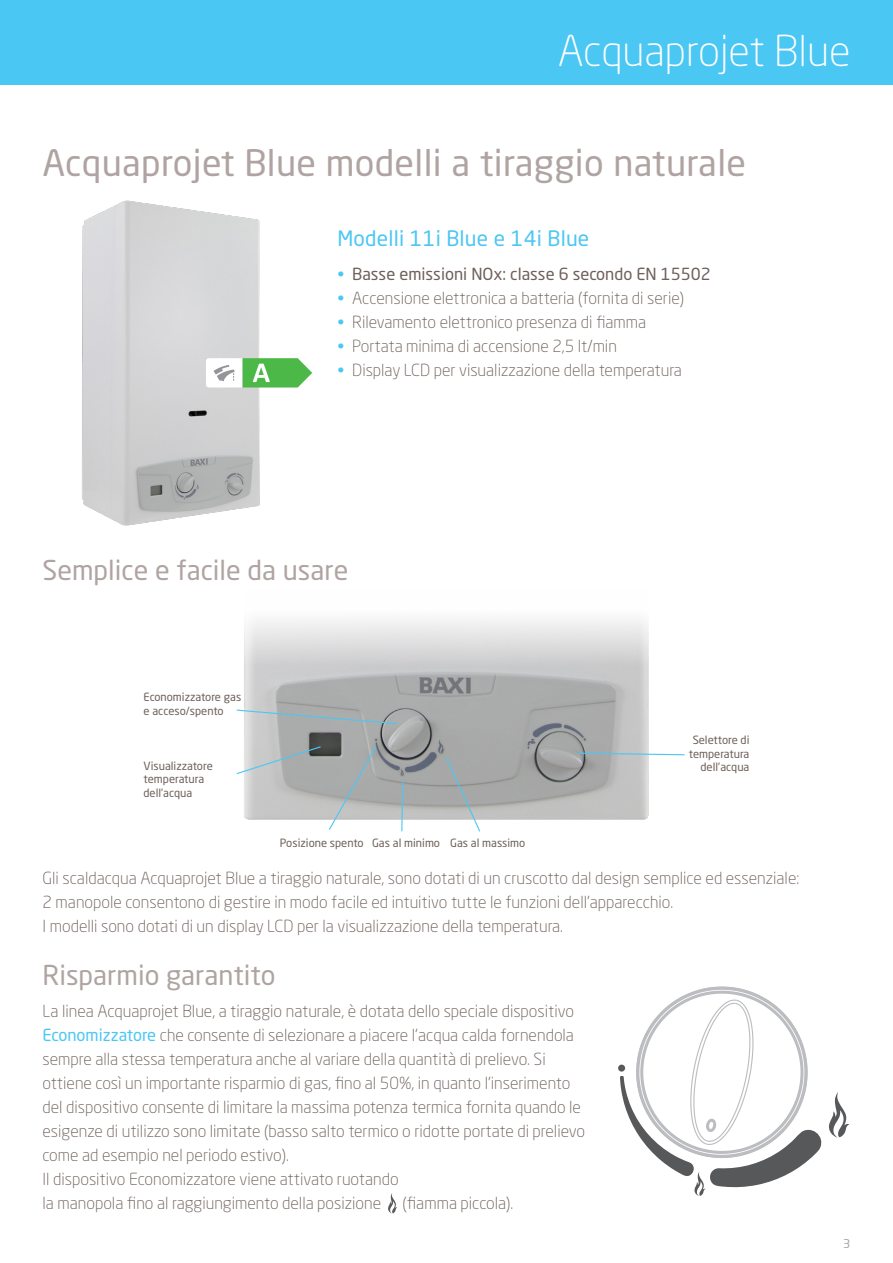
<style>
.page{position:relative;width:893px;height:1263px;background:#fff}
.page>*{position:absolute;margin:0;border:0;box-sizing:border-box;transform-origin:0 0}
.t1{font:300 42px "Neo Sans Pro";color:#fff}
.t2{font:36px "Neo Sans Pro";letter-spacing:.01em;color:#afa4a2}
.t3{font:27px "Neo Sans Pro";color:#afa4a2}
.t4{font:21px "Neo Sans Pro";letter-spacing:.01em;color:#4bc7f3}
.t5{font:300 16.5px/24px "Neo Sans Pro";color:#6e605a}
.t6{font:16.5px "Neo Sans Pro";color:#6e605a}
.t7{font:12px "Neo Sans Pro";color:#afa4a2}
.t8{font:11.25px/13.5px "Neo Sans Pro";color:#6e605a}
.s1{font-weight:300;color:#4bc7f3}
.s2{color:#4bc7f3}
.s3{font-weight:400;color:#4bc7f3}
</style>
<div class="page">
<div style="left:0;top:0;width:893px;height:85px;background:#4bc7f3"></div>
<img style="left:82px;top:200px;width:182px;height:326px">
<img style="left:244px;top:619px;width:405px;height:201px">
<svg style="left:236px;top:709px;width:162px;height:16px;background:#adb7ba"></svg>
<svg style="left:577px;top:752px;width:108px;height:4px"></svg>
<svg style="left:236px;top:745px;width:86px;height:30px;background:#b6bbbc"></svg>
<svg style="left:328px;top:745px;width:49px;height:85px;background:#b2b6b6"></svg>
<svg style="left:401px;top:779px;width:3px;height:53px"></svg>
<svg style="left:445px;top:756px;width:36px;height:76px;background:#b4b9b9"></svg>
<svg style="left:828px;top:1092px;width:22px;height:46px"></svg>
<svg style="left:620px;top:986px;width:202px;height:210px"></svg>
<svg style="left:388px;top:1193px;width:9px;height:20px"></svg>
<svg style="left:206px;top:358px;width:106px;height:29px"></svg>
<h1 class="t1" style="left:558px;top:26px;width:294px">Acquaprojet Blue</h1>
<p class="t2" style="left:43px;top:141px;width:705px">Acquaprojet Blue modelli a tiraggio naturale</p>
<p class="t4" style="left:337px;top:225px;width:254px">Modelli 11i Blue e 14i Blue</p>
<p class="t6" style="left:337px;top:264px;width:375px"><span class="s1">•</span> Basse emissioni NOx: classe 6 secondo EN 15502</p>
<p class="t5" style="left:337px;top:286px;width:348px"><span class="s2">•</span> Accensione elettronica a batteria (fornita di serie)</p>
<p class="t5" style="left:337px;top:310px;width:310px"><span class="s2">•</span> Rilevamento elettronico presenza di fiamma</p>
<p class="t5" style="left:337px;top:334px;width:281px"><span class="s2">•</span> Portata minima di accensione 2,5 lt/min</p>
<p class="t5" style="left:337px;top:358px;width:346px"><span class="s2">•</span> Display LCD per visualizzazione della temperatura</p>
<p class="t3" style="left:43px;top:553px;width:307px">Semplice e facile da usare</p>
<p class="t8" style="left:144px;top:690px;width:99px">Economizzatore gas e acceso/spento</p>
<p class="t8" style="left:689px;top:733px;width:62px;text-align:center">Selettore di temperatura</p>
<p class="t8" style="left:144px;top:759px;width:71px">Visualizzatore</p>
<p class="t8" style="left:701px;top:760px;width:50px">dell’acqua</p>
<p class="t8" style="left:144px;top:772px;width:62px">temperatura dell’acqua</p>
<p class="t8" style="left:280px;top:836px;width:85px">Posizione spento</p>
<p class="t8" style="left:372px;top:836px;width:70px">Gas al minimo</p>
<p class="t8" style="left:450px;top:836px;width:77px">Gas al massimo</p>
<p class="t5" style="left:43px;top:866px;width:758px">Gli scaldacqua Acquaprojet Blue a tiraggio naturale, sono dotati di un cruscotto dal design semplice ed essenziale:<br>2 manopole consentono di gestire in modo facile ed intuitivo tutte le funzioni dell’apparecchio.</p>
<p class="t5" style="left:43px;top:914px;width:522px">I modelli sono dotati di un display LCD per la visualizzazione della temperatura.</p>
<p class="t3" style="left:43px;top:958px;width:235px">Risparmio garantito</p>
<p class="t5" style="left:43px;top:999px;width:544px">La linea Acquaprojet Blue, a tiraggio naturale, è dotata dello speciale dispositivo <span class="s3">Economizzatore</span> che consente di selezionare a piacere l’acqua calda fornendola sempre alla stessa temperatura anche al variare della quantità di prelievo. Si ottiene così un importante risparmio di gas, fino al 50%, in quanto l’inserimento del dispositivo consente di limitare la massima potenza termica fornita quando le esigenze di utilizzo sono limitate (basso salto termico o ridotte portate di prelievo come ad esempio nel periodo estivo).<br>Il dispositivo Economizzatore viene attivato ruotando<br>la manopola fino al raggiungimento della posizione</p>
<p class="t5" style="left:402px;top:1191px;width:112px">(fiamma piccola).</p>
<p class="t7" style="left:843px;top:1236px;width:9px">3</p>
</div>
